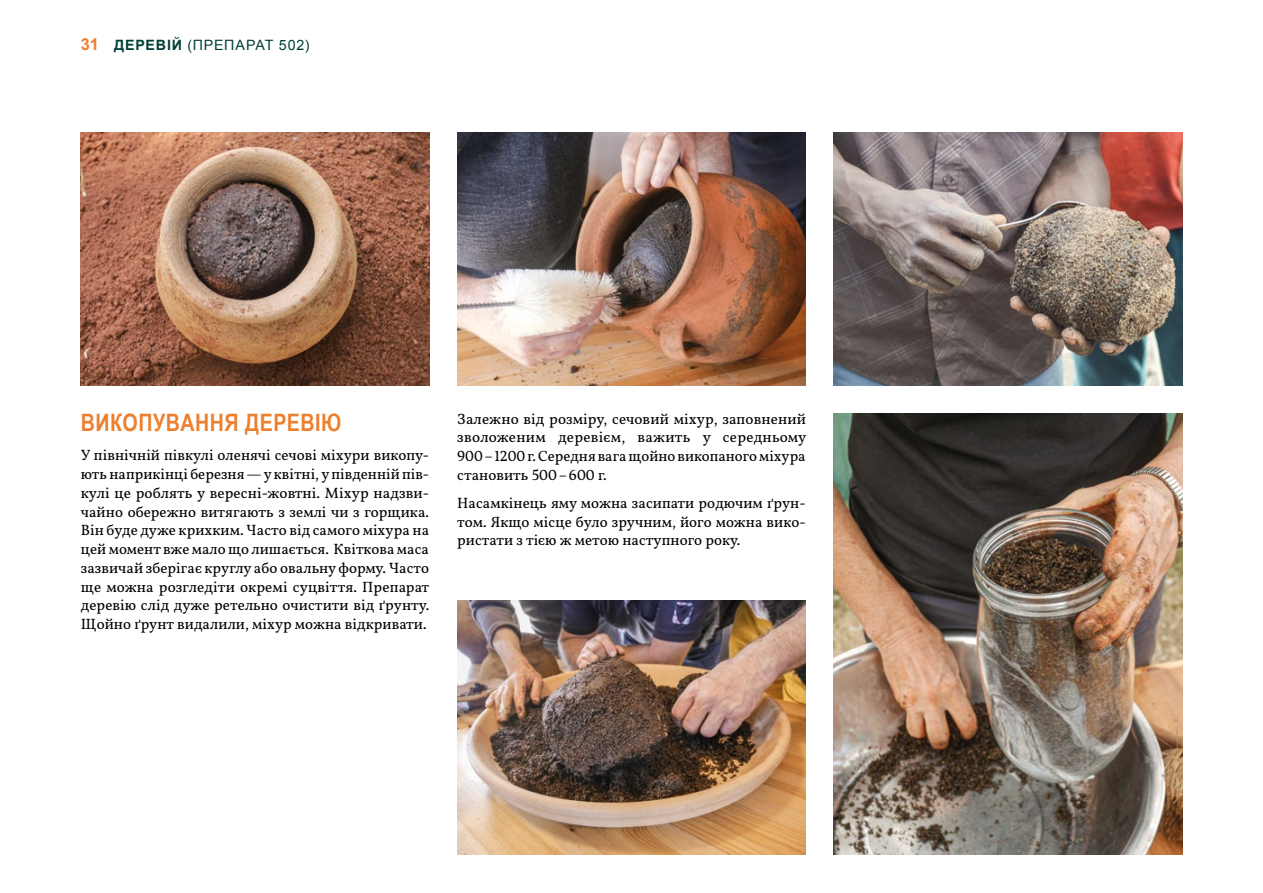
<style>
.page{position:relative;width:1263px;height:893px;background:#fff}
.page>*{position:absolute;margin:0;border:0;box-sizing:border-box;transform-origin:0 0}
.t1{font:700 24px "Arial Narrow";letter-spacing:.02em;color:#ed802f}
.t2{font:15px/18.8px "Demeter Vollkorn";letter-spacing:.005em;color:#000;text-align:justify}
.t3{font:14.25px "Arial";letter-spacing:.055em;color:#003f38}
.s1{font-weight:700;font-size:16.5px;color:#ed802f}
.s2{font-weight:700}
</style>
<div class="page">
<img style="left:81px;top:132px;width:348px;height:253px">
<img style="left:457px;top:132px;width:349px;height:253px">
<img style="left:834px;top:132px;width:348px;height:253px">
<img style="left:457px;top:601px;width:349px;height:253px">
<img style="left:834px;top:413px;width:348px;height:441px">
<p class="t3" style="left:81px;top:36px;width:230px"><span class="s1">31</span> <span class="s2">ДЕРЕВІЙ</span> (ПРЕПАРАТ 502)</p>
<h1 class="t1" style="left:81px;top:404px;width:262px">ВИКОПУВАННЯ ДЕРЕВІЮ</h1>
<p class="t2" style="left:81px;top:445px;width:350px">У північній півкулі оленячі сечові міхури викопу&shy;ють наприкінці березня — у квітні, у південній пів&shy;кулі це роблять у вересні-жовтні. Міхур надзви&shy;чайно обережно витягають з землі чи з горщика.<br>Він буде дуже крихким. Часто від самого міхура на цей момент вже мало що лишається. Квіткова маса зазвичай зберігає круглу або овальну форму. Часто ще можна розгледіти окремі суцвіття. Препарат деревію слід дуже ретельно очистити від ґрунту.<br>Щойно ґрунт видалили, міхур можна відкривати.</p>
<p class="t2" style="left:457px;top:408px;width:351px">Залежно від розміру, сечовий міхур, заповнений зволоженим деревієм, важить у середньому 900 – 1200 г. Середня вага щойно викопаного міхура становить 500 – 600 г.</p>
<p class="t2" style="left:457px;top:493px;width:350px">Насамкінець яму можна засипати родючим ґрун&shy;том. Якщо місце було зручним, його можна вико&shy;ристати з тією ж метою наступного року.</p>
</div>
